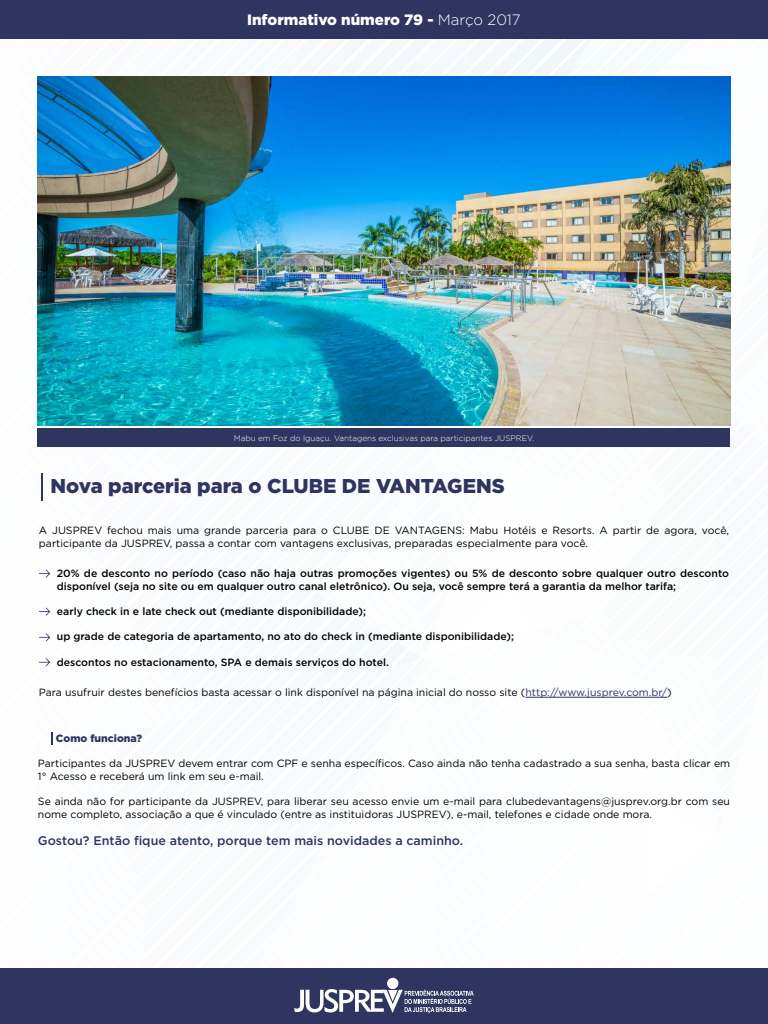
<style>
.page{position:relative;width:768px;height:1024px;background:#fff}
.page>*{position:absolute;margin:0;border:0;box-sizing:border-box;transform-origin:0 0}
.t1{font:900 20px "Gotham";color:#2e3561}
.t2{font:900 15.05px "Gotham";color:#fff}
.t3{font:500 12.5px "Gotham";color:#2e3561}
.t4{font:10.5px/12.6px "Gotham";color:#000}
.t5{font:500 10.5px/12.6px "Gotham";color:#000}
.t6{font:900 10.5px "Gotham";color:#2e3561}
.t7{font:300 8.1px "Gotham";color:#fff}
.s1{font-weight:300}
.s2{color:#2e3561}
</style>
<div class="page">
<div style="left:0;top:0;width:768px;height:39px;background:#2e3561"></div>
<div style="left:0;top:968px;width:768px;height:56px;background:#2e3561"></div>
<div style="left:387px;top:978px;width:11px;height:11px;background:#fff;border-radius:50%"></div>
<svg style="left:294px;top:989px;width:180px;height:24px"></svg>
<img style="left:37px;top:39px;width:694px;height:706px">
<div style="left:38px;top:429px;width:692px;height:18px;background:#2e3561"></div>
<hr style="left:41px;top:474px;width:2px;height:27px;background:#2e3561">
<h2 class="t2" style="left:247px;top:9px;width:275px">Informativo número 79 - <span class="s1">Março 2017</span></h2>
<p class="t7" style="left:234px;top:433px;width:302px">Mabu em Foz do Iguaçu. Vantagens exclusivas para participantes JUSPREV.</p>
<h1 class="t1" style="left:51px;top:473px;width:456px">Nova parceria para o CLUBE DE VANTAGENS</h1>
<p class="t4" style="left:39px;top:524px;width:692px">A JUSPREV fechou mais uma grande parceria para o CLUBE DE VANTAGENS: Mabu Hotéis e Resorts. A partir de agora, você, participante da JUSPREV, passa a contar com vantagens exclusivas, preparadas especialmente para você.</p>
<p class="t5" style="left:57px;top:567px;width:674px">20% de desconto no período (caso não haja outras promoções vigentes) ou 5% de desconto sobre qualquer outro desconto disponível (seja no site ou em qualquer outro canal eletrônico). Ou seja, você sempre terá a garantia da melhor tarifa;</p>
<p class="t5" style="left:57px;top:605px;width:311px">early check in e late check out (mediante disponibilidade);</p>
<p class="t5" style="left:57px;top:630px;width:459px">up grade de categoria de apartamento, no ato do check in (mediante disponibilidade);</p>
<p class="t5" style="left:57px;top:655px;width:334px">descontos no estacionamento, SPA e demais serviços do hotel.</p>
<p class="t4" style="left:39px;top:686px;width:634px">Para usufruir destes benefícios basta acessar o link disponível na página inicial do nosso site (<span class="s2">http://www.jusprev.com.br/</span>)</p>
<p class="t6" style="left:56px;top:731px;width:88px">Como funciona?</p>
<p class="t4" style="left:38px;top:757px;width:694px">Participantes da JUSPREV devem entrar com CPF e senha específicos. Caso ainda não tenha cadastrado a sua senha, basta clicar em<br>1° Acesso e receberá um link em seu e-mail.</p>
<p class="t4" style="left:38px;top:795px;width:694px">Se ainda não for participante da JUSPREV, para liberar seu acesso envie um e-mail para clubedevantagens@jusprev.org.br com seu nome completo, associação a que é vinculado (entre as instituidoras JUSPREV), e-mail, telefones e cidade onde mora.</p>
<p class="t3" style="left:38px;top:833px;width:427px">Gostou? Então fique atento, porque tem mais novidades a caminho.</p>
</div>
